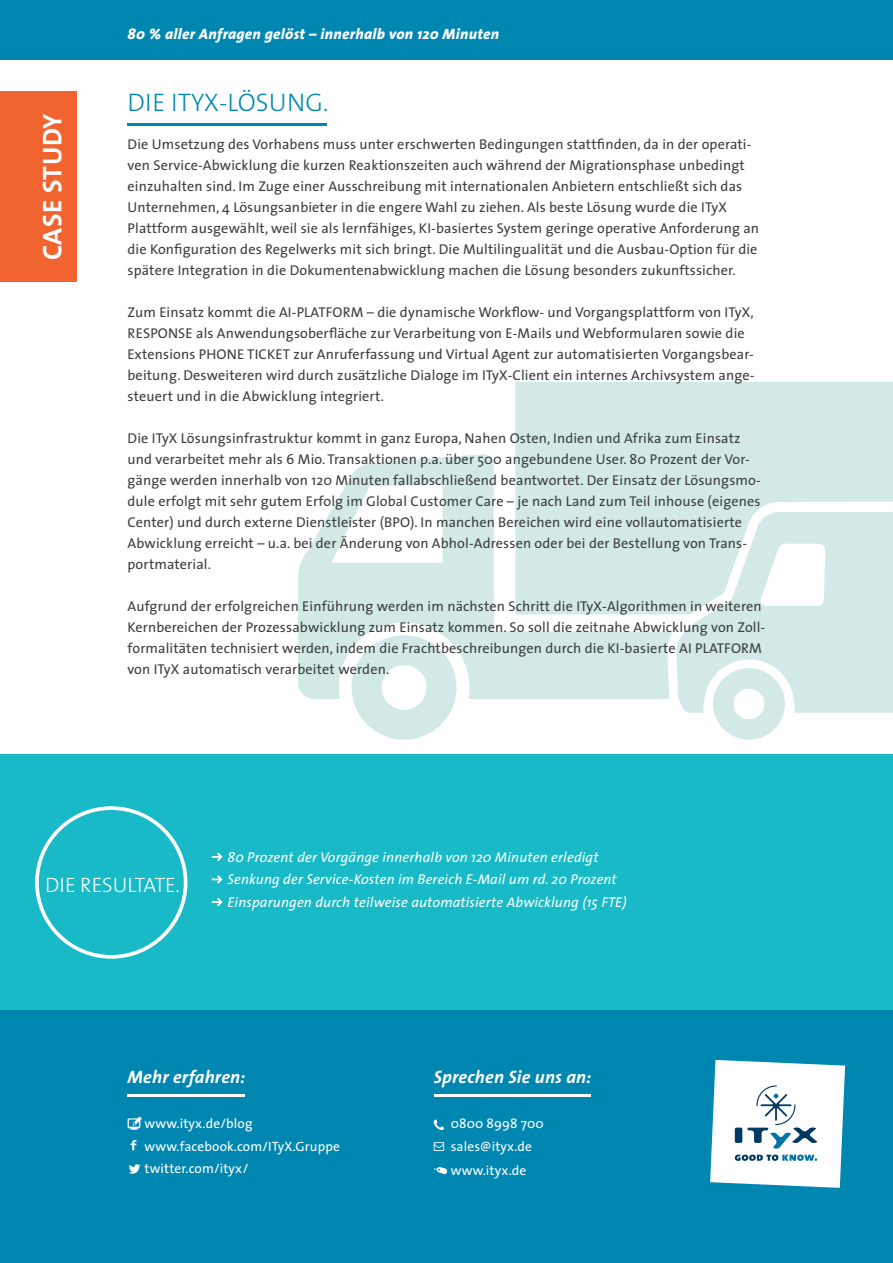
<style>
.page{position:relative;width:893px;height:1263px;background:#fff}
.page>*{position:absolute;margin:0;border:0;box-sizing:border-box;transform-origin:0 0}
.t1{font:27px "The Sans Bold Caps";letter-spacing:.015em;color:#fff}
.t2{font:300 25.5px "The Sans";letter-spacing:.005em;color:#0087b1}
.t3{font:300 20.85px "The Sans";letter-spacing:-.005em;color:#fff}
.t4{font:italic 700 18px "The Sans";letter-spacing:.01em;color:#fff}
.t5{font:italic 800 15px "The Sans";letter-spacing:.02em;color:#fff}
.t6{font:14.25px/21px "The Sans";letter-spacing:.01em;color:#3e3e3f}
.t7{font:italic 14.25px/22.5px "The Sans";letter-spacing:.01em;color:#fff}
.t8{font:13.5px/22.5px "The Sans";letter-spacing:.01em;color:#fff}
</style>
<div class="page">
<svg style="left:298px;top:454px;width:375px;height:245px;fill:#d2e9e8"></svg>
<div style="left:515px;top:382px;width:378px;height:232px;background:#d2e9e8"></div>
<svg style="left:352px;top:635px;width:105px;height:105px"></svg>
<svg style="left:676px;top:512px;width:217px;height:228px"></svg>
<div style="left:0;top:0;width:893px;height:60px;background:#0087b1"></div>
<div style="left:0;top:1009px;width:893px;height:254px;background:#0087b1"></div>
<div style="left:0;top:755px;width:893px;height:255px;background:#18bac7"></div>
<svg style="left:710px;top:1060px;width:135px;height:128px;background:#d8e8ee"></svg>
<svg style="left:212px;top:853px;width:10px;height:8px"></svg>
<svg style="left:212px;top:875px;width:10px;height:8px"></svg>
<svg style="left:212px;top:898px;width:10px;height:8px"></svg>
<svg style="left:129px;top:1164px;width:11px;height:10px"></svg>
<svg style="left:130px;top:1140px;width:6px;height:10px"></svg>
<svg style="left:128px;top:1117px;width:14px;height:13px"></svg>
<svg style="left:434px;top:1120px;width:10px;height:10px"></svg>
<svg style="left:434px;top:1142px;width:10px;height:9px"></svg>
<svg style="left:434px;top:1167px;width:13px;height:7px"></svg>
<hr style="left:128px;top:1094px;width:117px;height:3px;background:#fff">
<hr style="left:434px;top:1094px;width:157px;height:3px;background:#fff">
<hr style="left:128px;top:124px;width:199px;height:2px;background:#0087b1">
<div style="left:0;top:91px;width:76px;height:190px;background:#f2642f"></div>
<div style="left:35px;top:806px;width:152px;height:153px;border:4px solid #fff;border-radius:50%"></div>
<h1 class="t1" style="left:30px;top:260px;width:148px;rotate:-90deg">CASE STUDY</h1>
<p class="t5" style="left:128px;top:21px;width:373px">80 % aller Anfragen gelöst – innerhalb von 120 Minuten</p>
<h2 class="t2" style="left:128px;top:81px;width:203px">DIE ITYX-LÖSUNG.</h2>
<p class="t6" style="left:128px;top:133px;width:633px">Die Umsetzung des Vorhabens muss unter erschwerten Bedingungen stattfinden, da in der operati&shy;ven Service-Abwicklung die kurzen Reaktionszeiten auch während der Migrationsphase unbedingt einzuhalten sind. Im Zuge einer Ausschreibung mit internationalen Anbietern entschließt sich das Unternehmen, 4 Lösungsanbieter in die engere Wahl zu ziehen. Als beste Lösung wurde die ITyX Plattform ausgewählt, weil sie als lernfähiges, KI-basiertes System geringe operative Anforderung an die Konfiguration des Regelwerks mit sich bringt. Die Multilingualität und die Ausbau-Option für die spätere Integration in die Dokumentenabwicklung machen die Lösung besonders zukunftssicher.</p>
<p class="t6" style="left:128px;top:301px;width:628px">Zum Einsatz kommt die AI-PLATFORM – die dynamische Workflow- und Vorgangsplattform von ITyX, RESPONSE als Anwendungsoberfläche zur Verarbeitung von E-Mails und Webformularen sowie die Extensions PHONE TICKET zur Anruferfassung und Virtual Agent zur automatisierten Vorgangsbear&shy;beitung. Desweiteren wird durch zusätzliche Dialoge im ITyX-Client ein internes Archivsystem ange&shy;steuert und in die Abwicklung integriert.</p>
<p class="t6" style="left:128px;top:427px;width:635px">Die ITyX Lösungsinfrastruktur kommt in ganz Europa, Nahen Osten, Indien und Afrika zum Einsatz und verarbeitet mehr als 6 Mio. Transaktionen p.a. über 500 angebundene User. 80 Prozent der Vor&shy;gänge werden innerhalb von 120 Minuten fallabschließend beantwortet. Der Einsatz der Lösungsmo&shy;dule erfolgt mit sehr gutem Erfolg im Global Customer Care – je nach Land zum Teil inhouse (eigenes Center) und durch externe Dienstleister (BPO). In manchen Bereichen wird eine vollautomatisierte Abwicklung erreicht – u.a. bei der Änderung von Abhol-Adressen oder bei der Bestellung von Trans&shy;portmaterial.</p>
<p class="t6" style="left:128px;top:595px;width:639px">Aufgrund der erfolgreichen Einführung werden im nächsten Schritt die ITyX-Algorithmen in weiteren Kernbereichen der Prozessabwicklung zum Einsatz kommen. So soll die zeitnahe Abwicklung von Zoll&shy;formalitäten technisiert werden, indem die Frachtbeschreibungen durch die KI-basierte AI PLATFORM von ITyX automatisch verarbeitet werden.</p>
<h3 class="t3" style="left:45px;top:867px;width:136px">DIE RESULTATE.</h3>
<p class="t7" style="left:227px;top:845px;width:401px">80 Prozent der Vorgänge innerhalb von 120 Minuten erledigt<br>Senkung der Service-Kosten im Bereich E-Mail um rd. 20 Prozent<br>Einsparungen durch teilweise automatisierte Abwicklung (15 FTE)</p>
<p class="t4" style="left:128px;top:1062px;width:119px">Mehr erfahren:</p>
<p class="t8" style="left:145px;top:1112px;width:197px">www.ityx.de/blog www.facebook.com/ITyX.Gruppe twitter.com/ityx/</p>
<p class="t4" style="left:434px;top:1062px;width:159px">Sprechen Sie uns an:</p>
<p class="t8" style="left:451px;top:1112px;width:95px">0800 8998 700 sales@ityx.de</p>
<p class="t8" style="left:451px;top:1158px;width:77px">www.ityx.de</p>
</div>
